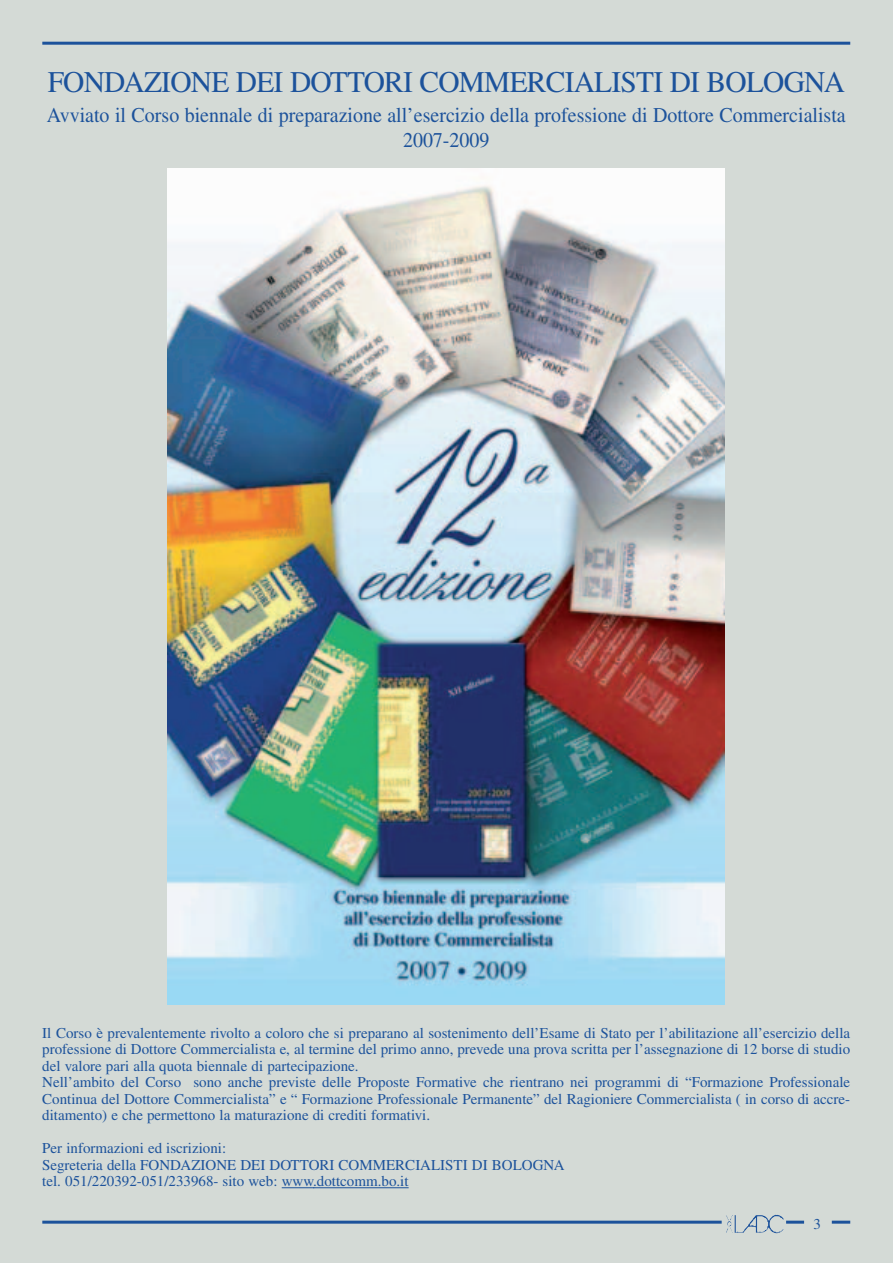
<style>
.page{position:relative;width:893px;height:1263px;background:#d4dad6}
.page>*{position:absolute;margin:0;border:0;box-sizing:border-box;transform-origin:0 0}
.t1{font:30px "Times";letter-spacing:-.025em;color:#1c529b}
.t2{font:21px/25.2px "Times";color:#1c529b;text-align:center;scale:.95 1}
.t3{font:15px/16.5px "Times";color:#1c529b}
</style>
<div class="page">
<hr style="left:42px;top:1220px;width:680px;height:3px;background:#1c529b">
<hr style="left:832px;top:1220px;width:18px;height:3px;background:#1c529b">
<hr style="left:786px;top:1220px;width:18px;height:3px;background:#1c529b">
<img style="left:726px;top:1215px;width:43px;height:18px">
<hr style="left:42px;top:42px;width:808px;height:3px;background:#1c529b">
<img style="left:168px;top:168px;width:557px;height:837px">
<hr style="left:282px;top:1187px;width:32px;height:1px;background:#1c529b">
<hr style="left:313px;top:1187px;width:96px;height:1px;background:#1c529b">
<h1 class="t1" style="left:48px;top:71px;width:799px">FONDAZIONE DEI DOTTORI COMMERCIALISTI DI BOLOGNA</h1>
<h2 class="t2" style="left:47px;top:104px;width:842px">Avviato il Corso biennale di preparazione all’esercizio della professione di Dottore Commercialista<br>2007-2009</h2>
<p class="t3" style="left:42px;top:1026px;width:809px">Il Corso è prevalentemente rivolto a coloro che si preparano al sostenimento dell’Esame di Stato per l’abilitazione all’esercizio della professione di Dottore Commercialista e, al termine del primo anno, prevede una prova scritta per l’assegnazione di 12 borse di studio del valore pari alla quota biennale di partecipazione.<br>Nell’ambito del Corso sono anche previste delle Proposte Formative che rientrano nei programmi di “Formazione Professionale Continua del Dottore Commercialista” e “ Formazione Professionale Permanente” del Ragioniere Commercialista ( in corso di accre&shy;ditamento) e che permettono la maturazione di crediti formativi.</p>
<p class="t3" style="left:42px;top:1141px;width:524px">Per informazioni ed iscrizioni:<br>Segreteria della FONDAZIONE DEI DOTTORI COMMERCIALISTI DI BOLOGNA tel. 051/220392-051/233968- sito web: www.dottcomm.bo.it</p>
<p class="t3" style="left:814px;top:1217px;width:9px">3</p>
</div>
